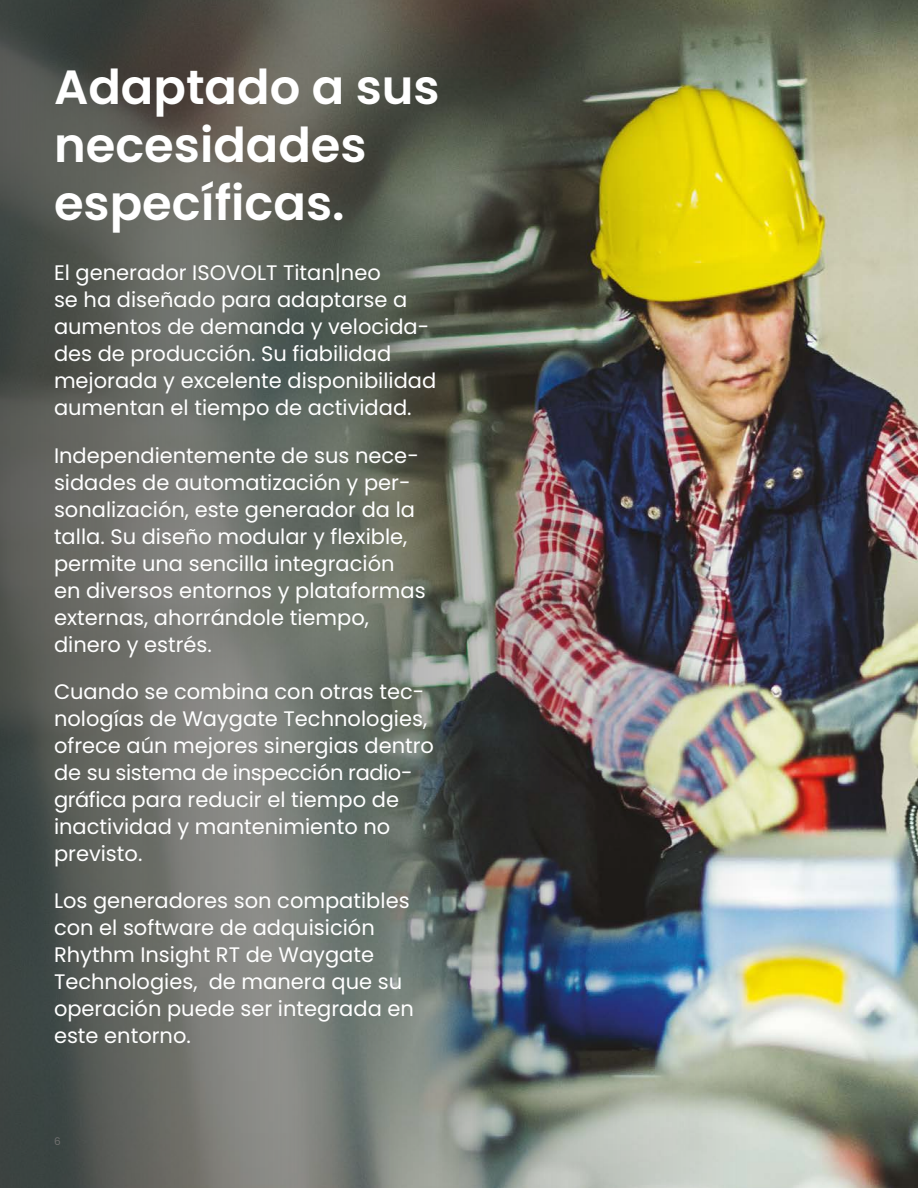
<style>
.page{position:relative;width:918px;height:1188px;background:#fff}
.page>*{position:absolute;margin:0;border:0;box-sizing:border-box;transform-origin:0 0}
.t1{font:600 48px/57.6px "Poppins";color:#fff}
.t2{font:21px/27px "Poppins";color:#fff}
.t3{font:10.5px "Poppins";color:#706f6f}
</style>
<div class="page">
<img style="left:0;top:0;width:918px;height:1188px">
<h1 class="t1" style="left:54px;top:59px;width:387px">Adaptado a sus necesidades específicas.</h1>
<p class="t2" style="left:54px;top:260px;width:384px">El generador ISOVOLT Titan|neo<br>se ha diseñado para adaptarse a aumentos de demanda y velocida&shy;des de producción. Su fiabilidad mejorada y excelente disponibilidad aumentan el tiempo de actividad.</p>
<p class="t2" style="left:54px;top:442px;width:373px">Independientemente de sus nece&shy;sidades de automatización y per&shy;sonalización, este generador da la talla. Su diseño modular y flexible, permite una sencilla integración en diversos entornos y plataformas externas, ahorrándole tiempo, dinero y estrés.</p>
<p class="t2" style="left:54px;top:678px;width:382px">Cuando se combina con otras tec&shy;nologías de Waygate Technologies, ofrece aún mejores sinergias dentro de su sistema de inspección radio&shy;gráfica para reducir el tiempo de inactividad y mantenimiento no previsto.</p>
<p class="t2" style="left:54px;top:887px;width:361px">Los generadores son compatibles con el software de adquisición<br>Rhythm Insight RT de Waygate<br>Technologies, de manera que su operación puede ser integrada en este entorno.</p>
<p class="t3" style="left:54px;top:1135px;width:8px">6</p>
</div>
